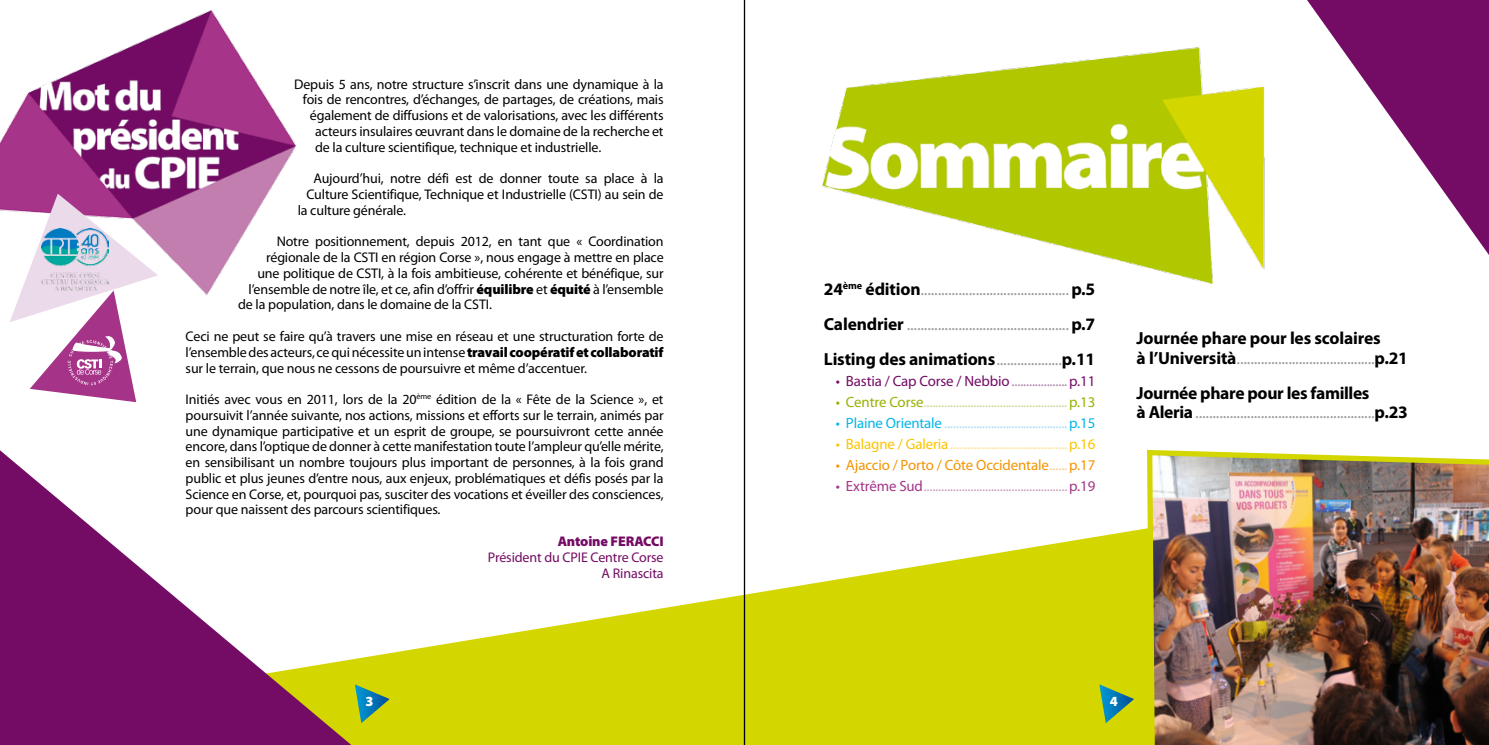
<style>
.page{position:relative;width:1489px;height:745px;background:#fff}
.page>*{position:absolute;margin:0;border:0;box-sizing:border-box;transform-origin:0 0}
.t1{font:17.5px/35px "Myriad Pro";color:#9c9e9f;text-align:justify}
.t2{font:700 17.5px/19.2px "Myriad Pro";letter-spacing:-.01em;color:#000}
.t3{font:14.88px "Myriad Pro";letter-spacing:-.01em;color:#cdd792}
.t4{font:14.88px "Myriad Pro";letter-spacing:-.01em;color:#cfa0c6}
.t5{font:14.88px "Myriad Pro";letter-spacing:-.01em;color:#a9ddf5}
.t6{font:14.88px "Myriad Pro";letter-spacing:-.01em;color:#ffe194}
.t7{font:14.88px "Myriad Pro";letter-spacing:-.01em;color:#740b64}
.t8{font:14.88px "Myriad Pro";letter-spacing:-.01em;color:#f39400}
.t9{font:14px/15.8px "Myriad Pro";letter-spacing:-.01em;color:#000;text-align:justify}
.t10{font:14px/15.8px "Myriad Pro";letter-spacing:-.01em;color:#740b64;text-align:right}
.t11{font:900 14px "Myriad Pro";letter-spacing:-.01em;color:#740b64}
.t12{font:900 14px "Myriad Pro";color:#fff}
.s1{font-weight:900}
.s2{font-weight:700;color:#000}
.s3{color:#af83aa}
.s4{color:#99b100}
.s5{color:#00b6e8}
.s6{color:#fcc400}
.s7{color:#fbcb8c}
.s8{color:#a53488}
.s9{font-weight:400;color:#9c9e9f}
</style>
<div class="page">
<svg style="left:351px;top:472px;width:793px;height:272px;fill:#d4d600"></svg>
<img style="left:0;top:10px;width:296px;height:285px">
<svg style="left:10px;top:193px;width:148px;height:209px"></svg>
<img style="left:41px;top:228px;width:67px;height:62px">
<img style="left:822px;top:47px;width:443px;height:237px">
<svg style="left:0;top:450px;width:351px;height:294px"></svg>
<svg style="left:1307px;top:0;width:181px;height:254px"></svg>
<img style="left:1144px;top:449px;width:344px;height:295px">
<svg style="left:355px;top:684px;width:34px;height:38px"></svg>
<svg style="left:1099px;top:684px;width:35px;height:38px"></svg>
<hr style="left:743px;top:0;width:2px;height:744px;background:#000">
<p class="t9" style="left:294px;top:76px;width:371px">Depuis 5 ans, notre structure s’inscrit dans une dynamique à la</p>
<p class="t9" style="left:303px;top:92px;width:362px">fois de rencontres, d’échanges, de partages, de créations, mais</p>
<p class="t9" style="left:310px;top:107px;width:355px">également de diffusions et de valorisations, avec les différents</p>
<p class="t9" style="left:315px;top:123px;width:350px">acteurs insulaires œuvrant dans le domaine de la recherche et</p>
<p class="t9" style="left:315px;top:139px;width:287px">de la culture scientifique, technique et industrielle.</p>
<p class="t9" style="left:313px;top:170px;width:352px">Aujourd’hui, notre défi est de donner toute sa place à la</p>
<p class="t9" style="left:306px;top:186px;width:358px">Culture Scientifique, Technique et Industrielle (CSTI) au sein de</p>
<p class="t9" style="left:298px;top:202px;width:110px">la culture générale.</p>
<p class="t9" style="left:277px;top:233px;width:388px">Notre positionnement, depuis 2012, en tant que « Coordination</p>
<p class="t9" style="left:266px;top:249px;width:399px">régionale de la CSTI en région Corse », nous engage à mettre en place</p>
<p class="t9" style="left:257px;top:265px;width:408px">une politique de CSTI, à la fois ambitieuse, cohérente et bénéfique, sur</p>
<p class="t9" style="left:249px;top:281px;width:416px">l’ensemble de notre île, et ce, afin d’offrir <span class="s1">équilibre</span> et <span class="s1">équité</span> à l’ensemble</p>
<p class="t9" style="left:238px;top:296px;width:255px">de la population, dans le domaine de la CSTI.</p>
<p class="t9" style="left:186px;top:328px;width:479px">Ceci ne peut se faire qu’à travers une mise en réseau et une structuration forte de l’ensemble des acteurs, ce qui nécessite un intense <span class="s1">travail coopératif et collaboratif </span>sur le terrain, que nous ne cessons de poursuivre et même d’accentuer.</p>
<p class="t9" style="left:186px;top:391px;width:479px">Initiés avec vous en 2011, lors de la 20<sup>ème</sup> édition de la « Fête de la Science », et poursuivit l’année suivante, nos actions, missions et efforts sur le terrain, animés par une dynamique participative et un esprit de groupe, se poursuivront cette année encore, dans l’optique de donner à cette manifestation toute l’ampleur qu’elle mérite, en sensibilisant un nombre toujours plus important de personnes, à la fois grand public et plus jeunes d’entre nous, aux enjeux, problématiques et défis posés par la Science en Corse, et, pourquoi pas, susciter des vocations et éveiller des consciences, pour que naissent des parcours scientifiques.</p>
<p class="t11" style="left:557px;top:533px;width:107px">Antoine FERACCI</p>
<p class="t10" style="left:488px;top:548px;width:177px">Président du CPIE Centre Corse<br>A Rinascita</p>
<p class="t1" style="left:823px;top:271px;width:273px"><span class="s2">24</span><sup>ème</sup> <span class="s2">édition</span>...........................................<span class="s2">p.5<br>Calendrier</span> ...............................................<span class="s2">p.7<br>Listing des animations</span>...................<span class="s2">p.11</span></p>
<p class="t7" style="left:835px;top:372px;width:261px">• Bastia / Cap Corse / Nebbio<span class="s3">...................</span>p.11</p>
<p class="t3" style="left:835px;top:393px;width:261px"><span class="s4">• Centre Corse</span>.................................................<span class="s4">p.13</span></p>
<p class="t5" style="left:835px;top:414px;width:261px"><span class="s5">• Plaine Orientale</span> ..........................................<span class="s5">p.15</span></p>
<p class="t6" style="left:835px;top:435px;width:261px"><span class="s6">• Balagne / Galeria</span>........................................<span class="s6">p.16</span></p>
<p class="t8" style="left:835px;top:456px;width:261px">• Ajaccio / Porto / Côte Occidentale<span class="s7">......</span>p.17</p>
<p class="t4" style="left:835px;top:477px;width:261px"><span class="s8">• Extrême Sud</span>.................................................<span class="s8">p.19</span></p>
<p class="t2" style="left:1136px;top:328px;width:273px">Journée phare pour les scolaires<br>à l’Università<span class="s9">........................................</span>p.21</p>
<p class="t1" style="left:1136px;top:382px;width:273px;line-height:19.2px"><span class="s2">Journée phare pour les familles<br>à Aleria</span>....................................................<span class="s2">p.23</span></p>
<p class="t12" style="left:365px;top:693px;width:10px">3</p>
<p class="t12" style="left:1109px;top:693px;width:10px">4</p>
</div>
